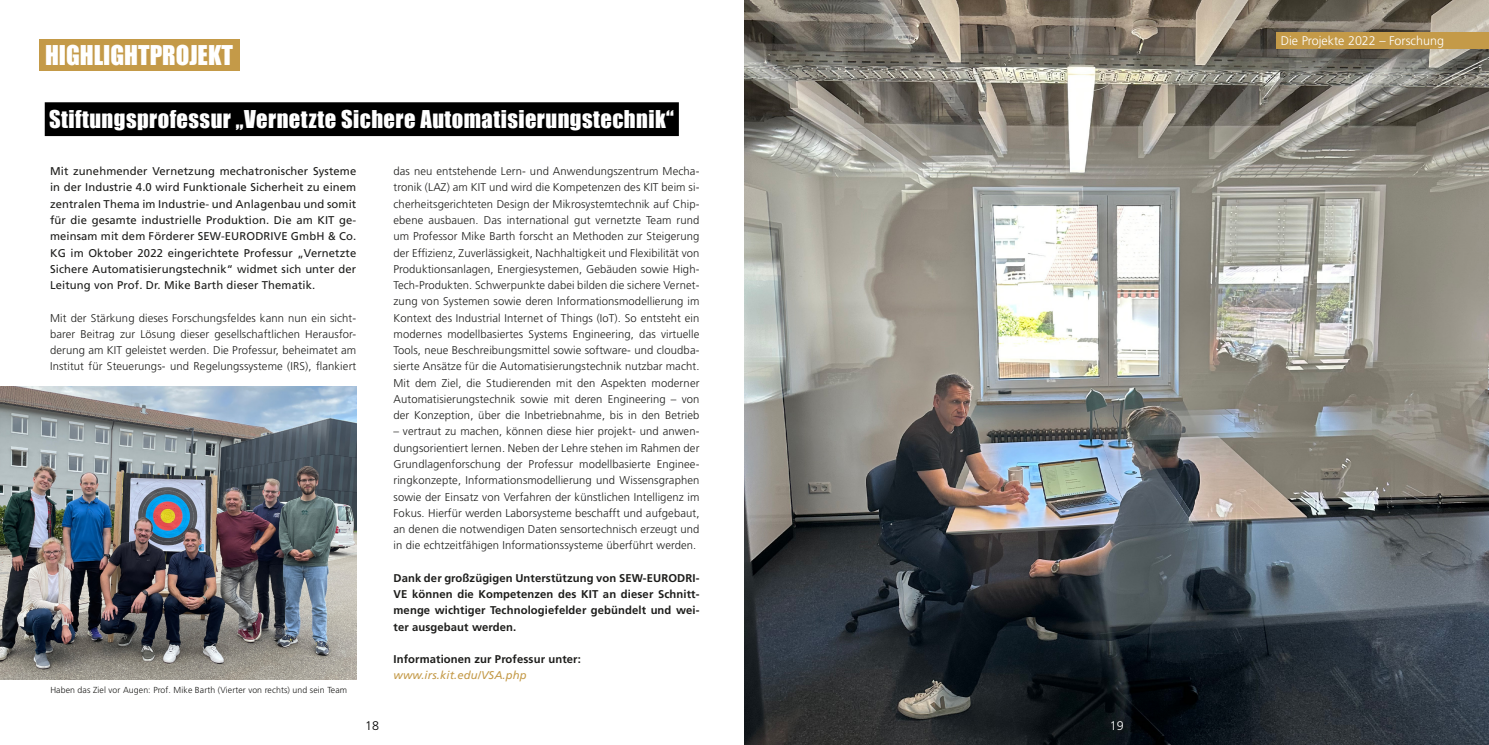
<style>
.page{position:relative;width:1489px;height:745px;background:#fff}
.page>*{position:absolute;margin:0;border:0;box-sizing:border-box;transform-origin:0 0}
.t1{font:25px "Impact";color:#fff}
.t2{font:22.5px "Impact";letter-spacing:.02em;color:#fff}
.t3{font:300 12.5px "Frutiger LT Std";color:#fff}
.t4{font:300 12.5px "Frutiger LT Std";color:#000}
.t5{font:300 11.25px/16.2px "Frutiger LT Std";letter-spacing:.01em;color:#1d1d1b;text-align:justify}
.t6{font:11.25px/16.2px "Frutiger LT Std";letter-spacing:.01em;color:#1d1d1b;text-align:justify}
.t7{font:700 11.25px/16.2px "Frutiger LT Std";letter-spacing:.01em;color:#1d1d1b;text-align:justify}
.t8{font:italic 11.25px "Frutiger LT Std";letter-spacing:.01em;color:#c49a48}
.t9{font:300 8.75px "Frutiger LT Std";letter-spacing:.01em;color:#1d1d1b}
</style>
<div class="page">
<img style="left:744px;top:0;width:744px;height:744px">
<div style="left:45px;top:102px;width:634px;height:34px;background:#000"></div>
<div style="left:1276px;top:32px;width:212px;height:17px;background:#c49a48"></div>
<img style="left:0;top:386px;width:356px;height:293px">
<div style="left:39px;top:39px;width:200px;height:32px;background:#c49a48"></div>
<h1 class="t1" style="left:45px;top:36px;width:189px">HIGHLIGHTPROJEKT</h1>
<h2 class="t2" style="left:49px;top:102px;width:626px">Stiftungsprofessur „Vernetzte Sichere Automatisierungstechnik“</h2>
<p class="t6" style="left:50px;top:163px;width:308px">Mit zunehmender Vernetzung mechatronischer Systeme in der Industrie 4.0 wird Funktionale Sicherheit zu einem zentralen Thema im Industrie- und Anlagenbau und somit für die gesamte industrielle Produktion. Die am KIT ge&shy;meinsam mit dem Förderer SEW-EURODRIVE GmbH &amp; Co.<br>KG im Oktober 2022 eingerichtete Professur „Vernetzte Sichere Automatisierungstechnik“ widmet sich unter der Leitung von Prof. Dr. Mike Barth dieser Thematik.</p>
<p class="t5" style="left:50px;top:309px;width:308px">Mit der Stärkung dieses Forschungsfeldes kann nun ein sicht&shy;barer Beitrag zur Lösung dieser gesellschaftlichen Herausfor&shy;derung am KIT geleistet werden. Die Professur, beheimatet am Institut für Steuerungs- und Regelungssysteme (IRS), flankiert</p>
<p class="t5" style="left:393px;top:163px;width:307px">das neu entstehende Lern- und Anwendungszentrum Mecha&shy;tronik (LAZ) am KIT und wird die Kompetenzen des KIT beim si&shy;cherheitsgerichteten Design der Mikrosystemtechnik auf Chip&shy;ebene ausbauen. Das international gut vernetzte Team rund um Professor Mike Barth forscht an Methoden zur Steigerung der Effizienz, Zuverlässigkeit, Nachhaltigkeit und Flexibilität von Produktionsanlagen, Energiesystemen, Gebäuden sowie High-Tech-Produkten. Schwerpunkte dabei bilden die sichere Vernet&shy;zung von Systemen sowie deren Informationsmodellierung im Kontext des Industrial Internet of Things (IoT). So entsteht ein modernes modellbasiertes Systems Engineering, das virtuelle Tools, neue Beschreibungsmittel sowie software- und cloudba&shy;sierte Ansätze für die Automatisierungstechnik nutzbar macht.<br>Mit dem Ziel, die Studierenden mit den Aspekten moderner Automatisierungstechnik sowie mit deren Engineering – von der Konzeption, über die Inbetriebnahme, bis in den Betrieb</p>
<p class="t5" style="left:393px;top:423px;width:307px">– vertraut zu machen, können diese hier projekt- und anwen&shy;dungsorientiert lernen. Neben der Lehre stehen im Rahmen der Grundlagenforschung der Professur modellbasierte Enginee&shy;ringkonzepte, Informationsmodellierung und Wissensgraphen sowie der Einsatz von Verfahren der künstlichen Intelligenz im Fokus. Hierfür werden Laborsysteme beschafft und aufgebaut, an denen die notwendigen Daten sensortechnisch erzeugt und in die echtzeitfähigen Informationssysteme überführt werden.</p>
<p class="t7" style="left:393px;top:569px;width:307px">Dank der großzügigen Unterstützung von SEW-EURODRI-VE können die Kompetenzen des KIT an dieser Schnitt&shy;menge wichtiger Technologiefelder gebündelt und wei&shy;ter ausgebaut werden.</p>
<p class="t7" style="left:393px;top:650px;width:189px">Informationen zur Professur unter:</p>
<p class="t8" style="left:393px;top:668px;width:135px">www.irs.kit.edu/VSA.php</p>
<p class="t9" style="left:50px;top:684px;width:298px">Haben das Ziel vor Augen: Prof. Mike Barth (Vierter von rechts) und sein Team</p>
<p class="t4" style="left:365px;top:717px;width:15px">18</p>
<p class="t3" style="left:1109px;top:717px;width:15px">19</p>
<p class="t3" style="left:1280px;top:34px;width:165px">Die Projekte 2022 – Forschung</p>
</div>
